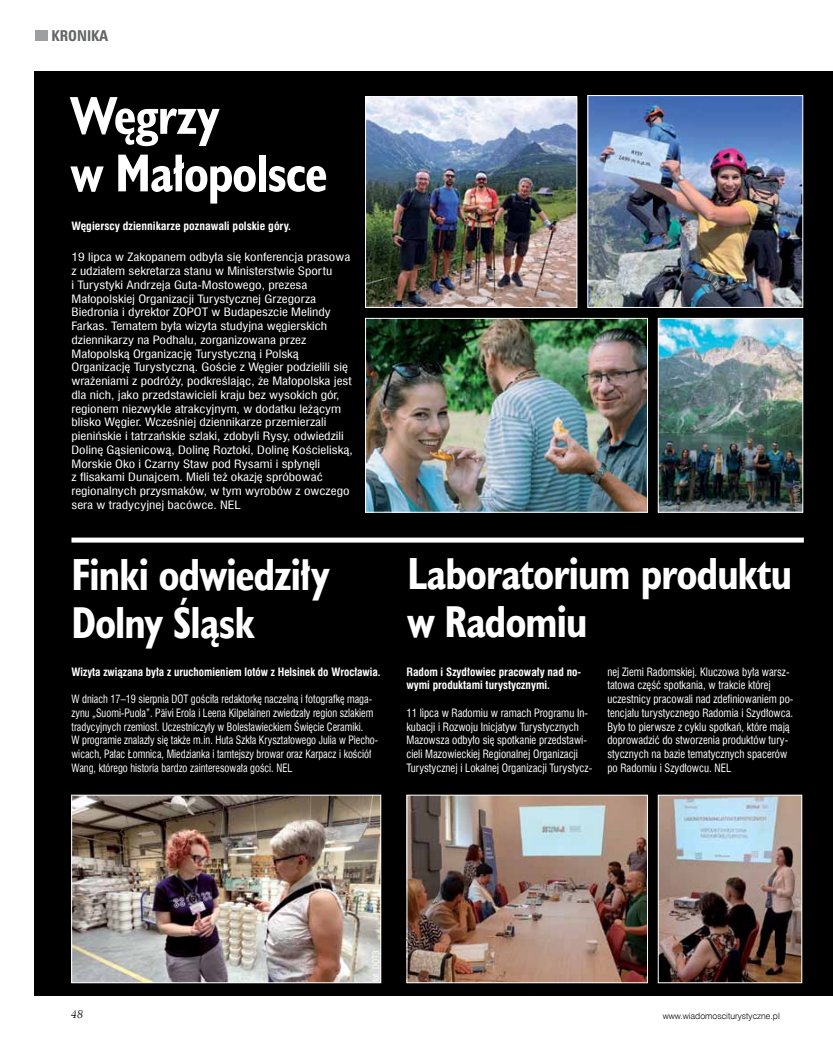
<style>
.page{position:relative;width:833px;height:1053px;background:#fff}
.page>*{position:absolute;margin:0;border:0;box-sizing:border-box;transform-origin:0 0}
.t1{font:700 53.75px/57.5px "Humanst 521 Cn EU";color:#fff;scale:.95 1}
.t2{font:700 45px/47.5px "Humanst 521 Cn EU";letter-spacing:-.02em;color:#fff;scale:.95 1}
.t3{font:700 15px "Zurich Cn EU";color:#636466}
.t4{font:11.25px/13.8px "Swis 721 Cn EU";color:#fff;scale:1.19 1}
.t5{font:11.25px/13.8px "Swis 721 Cn EU";color:#fff;scale:.96 1}
.t6{font:11.25px/13.8px "Swis 721 Cn EU";color:#fff;scale:.91 1}
.t7{font:700 11.25px/13.8px "Swis 721 Cn EU";color:#fff}
.t8{font:700 11.25px "Swis 721 Cn EU";color:#fff;scale:1.04 1}
.t9{font:italic 11.25px "Century 751 EU";color:#000}
.t10{font:8.75px "Swis 721 Lt EU";color:#000}
.t11{font:8.75px "Swis 721 Cn EU";color:#fff}
.t12{font:8.75px "Swis 721 Cn EU";color:#939598}
</style>
<div class="page">
<div style="left:35px;top:30px;width:13px;height:11px;background:#9d9fa2"></div>
<div style="left:35px;top:71px;width:798px;height:924px;background:#000"></div>
<img style="left:367px;top:320px;width:278px;height:190px">
<div style="left:365px;top:318px;width:282px;height:194px;border:1px solid #fff"></div>
<img style="left:367px;top:99px;width:208px;height:206px">
<div style="left:365px;top:97px;width:212px;height:210px;border:1px solid #fff"></div>
<img style="left:660px;top:320px;width:141px;height:190px">
<div style="left:658px;top:318px;width:145px;height:194px;border:1px solid #fff"></div>
<img style="left:589px;top:97px;width:212px;height:208px">
<div style="left:587px;top:95px;width:216px;height:212px;border:1px solid #fff"></div>
<div style="left:71px;top:537px;width:733px;height:5px;background:#fff"></div>
<img style="left:73px;top:797px;width:306px;height:183px">
<div style="left:71px;top:795px;width:310px;height:187px;border:1px solid #fff"></div>
<img style="left:660px;top:797px;width:140px;height:183px">
<div style="left:658px;top:795px;width:144px;height:187px;border:1px solid #fff"></div>
<img style="left:409px;top:797px;width:236px;height:183px">
<h3 class="t3" style="left:52px;top:26px;width:58px">KRONIKA</h3>
<h1 class="t1" style="left:71px;top:88px;width:272px">Węgrzy<br>w Małopolsce</h1>
<p class="t8" style="left:71px;top:219px;width:213px">Węgierscy dziennikarze poznawali polskie góry.</p>
<p class="t4" style="left:71px;top:250px;width:238px">19 lipca w Zakopanem odbyła się konferencja prasowa z udziałem sekretarza stanu w Ministerstwie Sportu<br>i Turystyki Andrzeja Guta-Mostowego, prezesa Małopolskiej Organizacji Turystycznej Grzegorza Biedronia i dyrektor ZOPOT w Budapeszcie Melindy Farkas. Tematem była wizyta studyjna węgierskich dziennikarzy na Podhalu, zorganizowana przez Małopolską Organizację Turystyczną i Polską Organizację Turystyczną. Goście z Węgier podzielili się wrażeniami z podróży, podkreślając, że Małopolska jest dla nich, jako przedstawicieli kraju bez wysokich gór, regionem niezwykle atrakcyjnym, w dodatku leżącym blisko Węgier. Wcześniej dziennikarze przemierzali pienińskie i tatrzańskie szlaki, zdobyli Rysy, odwiedzili Dolinę Gąsienicową, Dolinę Roztoki, Dolinę Kościeliską, Morskie Oko i Czarny Staw pod Rysami i spłynęli<br>z flisakami Dunajcem. Mieli też okazję spróbować regionalnych przysmaków, w tym wyrobów z owczego sera w tradycyjnej bacówce. NEL</p>
<h2 class="t2" style="left:71px;top:552px;width:274px">Finki odwiedziły<br>Dolny Śląsk</h2>
<p class="t7" style="left:71px;top:665px;width:310px">Wizyta związana była z uruchomieniem lotów z Helsinek do Wrocławia.</p>
<p class="t6" style="left:71px;top:692px;width:339px">W dniach 17–19 sierpnia DOT gościła redaktorkę naczelną i fotografkę maga&shy;zynu „Suomi-Puola”. Päivi Erola i Leena Kilpelainen zwiedzały region szlakiem tradycyjnych rzemiosł. Uczestniczyły w Bolesławieckiem Święcie Ceramiki.<br>W programie znalazły się także m.in. Huta Szkła Kryształowego Julia w Piecho&shy;wicach, Pałac Łomnica, Miedzianka i tamtejszy browar oraz Karpacz i kościół Wang, którego historia bardzo zainteresowała gości. NEL</p>
<p class="t12" style="left:791px;top:509px;width:30px;rotate:-90deg">fot. MOT</p>
<h2 class="t2" style="left:407px;top:550px;width:406px">Laboratorium produktu w Radomiu</h2>
<p class="t7" style="left:406px;top:665px;width:176px">Radom i Szydłowiec pracowały nad no&shy;wymi produktami turystycznymi.</p>
<p class="t5" style="left:406px;top:705px;width:195px">11 lipca w Radomiu w ramach Programu In&shy;kubacji i Rozwoju Inicjatyw Turystycznych Mazowsza odbyło się spotkanie przedstawi&shy;cieli Mazowieckiej Regionalnej Organizacji Turystycznej i Lokalnej Organizacji Turystycz-</p>
<p class="t5" style="left:607px;top:664px;width:195px">nej Ziemi Radomskiej. Kluczowa była warsz&shy;tatowa część spotkania, w trakcie której uczestnicy pracowali nad zdefiniowaniem po&shy;tencjału turystycznego Radomia i Szydłowca.<br>Było to pierwsze z cyklu spotkań, które mają doprowadzić do stworzenia produktów tury&shy;stycznych na bazie tematycznych spacerów po Radomiu i Szydłowcu. NEL</p>
<p class="t11" style="left:370px;top:981px;width:33px;rotate:-90deg">fot. DOT3</p>
<p class="t9" style="left:71px;top:1007px;width:14px">48</p>
<p class="t10" style="left:663px;top:1010px;width:118px">www.wiadomosciturystyczne.pl</p>
</div>
